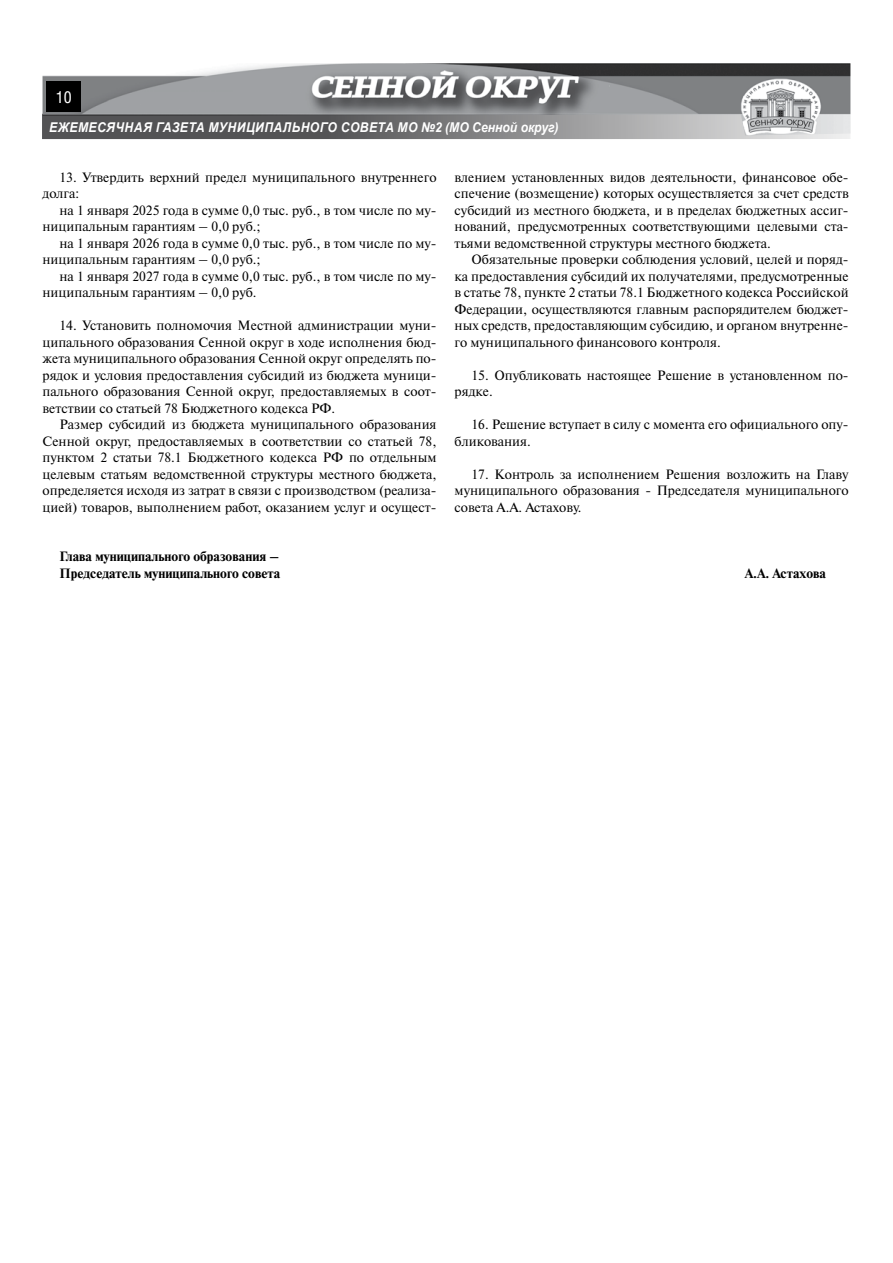
<style>
.page{position:relative;width:893px;height:1263px;background:#fff}
.page>*{position:absolute;margin:0;border:0;box-sizing:border-box;transform-origin:0 0}
.t1{font:16.5px "Helios Cond";color:#fff}
.t2{font:13.5px/16.5px "Newton C";color:#000}
.t3{font:700 13.5px/16.5px "Newton C";color:#000}
.t4{font:italic 700 13.5px "Arial";letter-spacing:.035em;color:#fff;scale:.9 1}
</style>
<div class="page">
<svg style="left:42px;top:114px;width:809px;height:25px;background:#868688"></svg>
<img style="left:43px;top:63px;width:807px;height:72px">
<div style="left:46px;top:81px;width:35px;height:30px;background:#000"></div>
<p class="t1" style="left:56px;top:87px;width:17px">10</p>
<p class="t4" style="left:49px;top:119px;width:567px">Ежемесячная газета Муниципального совета МО №2 (МО Сенной округ)</p>
<p class="t2" style="left:43px;top:169px;width:396px;text-indent:17px">13. Утвердить верхний предел муниципального внутреннего долга:</p>
<p class="t2" style="left:43px;top:202px;width:396px;text-indent:17px">на 1 января 2025 года в сумме 0,0 тыс. руб., в том числе по му&shy;ниципальным гарантиям – 0,0 руб.;</p>
<p class="t2" style="left:43px;top:235px;width:396px;text-indent:17px">на 1 января 2026 года в сумме 0,0 тыс. руб., в том числе по му&shy;ниципальным гарантиям – 0,0 руб.;</p>
<p class="t2" style="left:43px;top:268px;width:396px;text-indent:17px">на 1 января 2027 года в сумме 0,0 тыс. руб., в том числе по му&shy;ниципальным гарантиям – 0,0 руб.</p>
<p class="t2" style="left:43px;top:317px;width:396px;text-align:justify;text-indent:17px">14. Установить полномочия Местной администрации муни&shy;ципального образования Сенной округ в ходе исполнения бюд&shy;жета муниципального образования Сенной округ определять по&shy;рядок и условия предоставления субсидий из бюджета муници&shy;пального образования Сенной округ, предоставляемых в соот&shy;ветствии со статьей 78 Бюджетного кодекса РФ.</p>
<p class="t2" style="left:43px;top:416px;width:396px;text-align:justify;text-indent:17px">Размер субсидий из бюджета муниципального образования Сенной округ, предоставляемых в соответствии со статьей 78, пунктом 2 статьи 78.1 Бюджетного кодекса РФ по отдельным целевым статьям ведомственной структуры местного бюджета, определяется исходя из затрат в связи с производством (реализа&shy;цией) товаров, выполнением работ, оказанием услуг и осущест-</p>
<p class="t2" style="left:455px;top:169px;width:396px;text-align:justify">влением установленных видов деятельности, финансовое обе&shy;спечение (возмещение) которых осуществляется за счет средств субсидий из местного бюджета, и в пределах бюджетных ассиг&shy;нований, предусмотренных соответствующими целевыми ста&shy;тьями ведомственной структуры местного бюджета.</p>
<p class="t2" style="left:455px;top:251px;width:396px;text-align:justify;text-indent:17px">Обязательные проверки соблюдения условий, целей и поряд&shy;ка предоставления субсидий их получателями, предусмотренные в статье 78, пункте 2 статьи 78.1 Бюджетного кодекса Российской Федерации, осуществляются главным распорядителем бюджет&shy;ных средств, предоставляющим субсидию, и органом внутренне&shy;го муниципального финансового контроля.</p>
<p class="t2" style="left:455px;top:367px;width:396px;text-indent:17px">15. Опубликовать настоящее Решение в установленном по&shy;рядке.</p>
<p class="t2" style="left:455px;top:416px;width:396px;text-indent:17px">16. Решение вступает в силу с момента его официального опу&shy;бликования.</p>
<p class="t2" style="left:455px;top:466px;width:396px;text-align:justify;text-indent:17px">17. Контроль за исполнением Решения возложить на Главу муниципального образования - Председателя муниципального совета А.А. Астахову.</p>
<p class="t3" style="left:60px;top:548px;width:222px">Глава муниципального образования –<br>Председатель муниципального совета</p>
<p class="t3" style="left:745px;top:565px;width:83px">А.А. Астахова</p>
</div>
